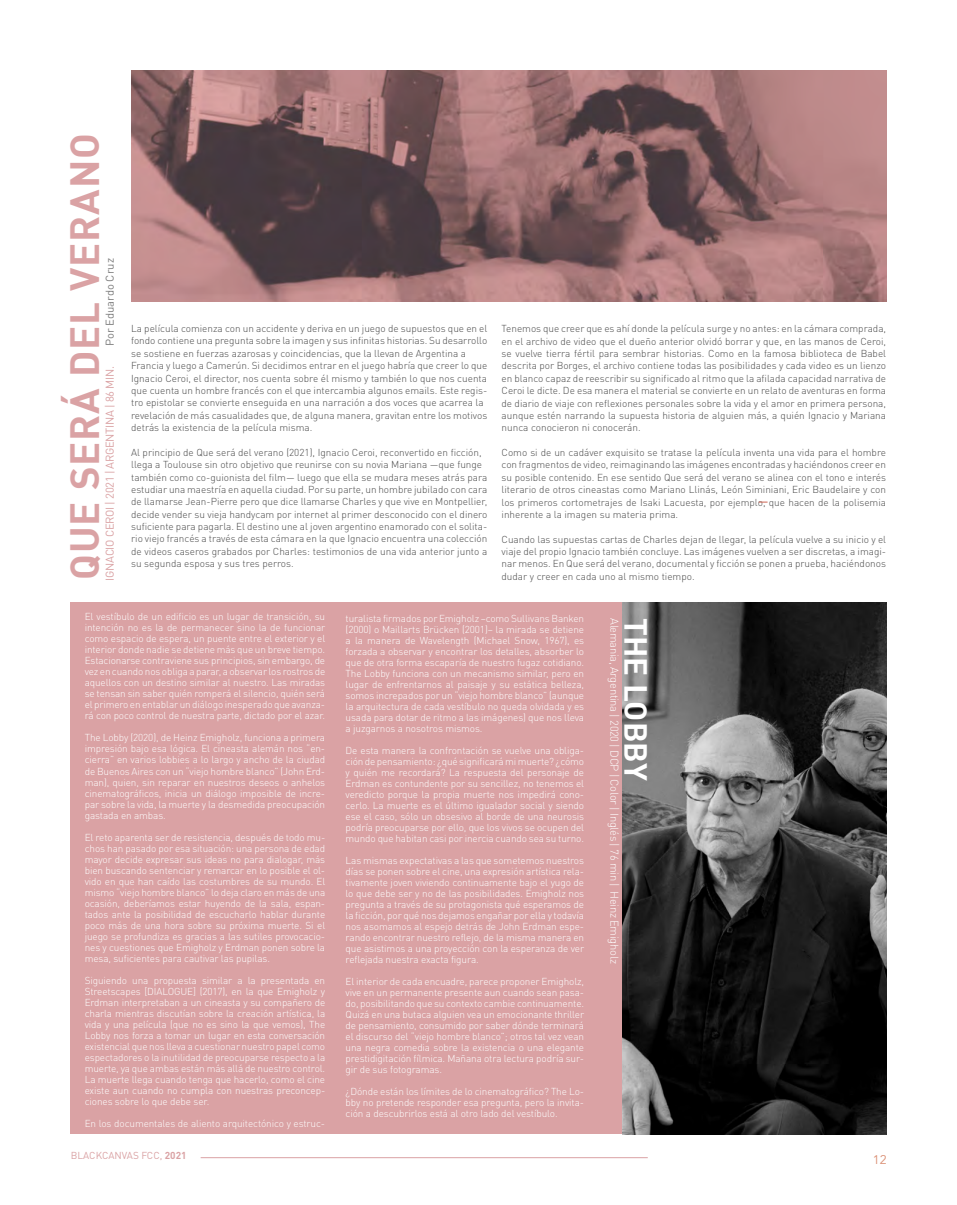
<style>
.page{position:relative;width:957px;height:1205px;background:#fff}
.page>*{position:absolute;margin:0;border:0;box-sizing:border-box;transform-origin:0 0}
.t1{font:40px "DIN Bold";letter-spacing:.02em;color:#daa2a4}
.t2{font:31.25px "DIN Bold";color:#fff}
.t3{font:12.5px "Avenir";color:#da8f74}
.t4{font:300 11.25px "DIN Pro";letter-spacing:-.03em;color:#fff}
.t5{font:11.25px "DIN";letter-spacing:-.03em;color:#daa2a4}
.t6{font:11.25px "DIN";color:#7c7c7c}
.t7{font:300 10px/11px "DIN Pro";letter-spacing:-.01em;color:#fff;text-align:justify}
.t8{font:300 10px/12.4px "DIN Pro";color:#484848;text-align:justify}
.t9{font:10px "DIN";color:#daa2a4}
.s1{font-weight:700}
</style>
<div class="page">
<img style="left:131px;top:71px;width:755px;height:230px">
<div style="left:71px;top:602px;width:814px;height:532px;background:#daa2a4"></div>
<img style="left:622px;top:602px;width:264px;height:532px">
<hr style="left:201px;top:1157px;width:447px;height:1px;background:#daa2a4">
<h1 class="t1" style="left:59px;top:580px;width:448px;rotate:-90deg">QUE SERÁ DEL VERANO</h1>
<p class="t6" style="left:103px;top:346px;width:90px;rotate:-90deg">Por Eduardo Cruz</p>
<p class="t5" style="left:103px;top:580px;width:216px;rotate:-90deg">IGNACIO CEROI | 2021 | ARGENTINA | 86 MIN.</p>
<p class="t8" style="left:131px;top:321px;width:358px;text-align:left">La película comienza con un accidente y deriva en un juego de supuestos que en el fondo contiene una pregunta sobre la imagen y sus infinitas historias. Su desarrollo se sostiene en fuerzas azarosas y coincidencias, que la llevan de Argentina a Francia y luego a Camerún. Si decidimos entrar en el juego habría que creer lo que Ignacio Ceroi, el director, nos cuenta sobre él mismo y también lo que nos cuenta que cuenta un hombre francés con el que intercambia algunos emails. Este regis&shy;tro epistolar se convierte enseguida en una narración a dos voces que acarrea la revelación de más casualidades que, de alguna manera, gravitan entre los motivos detrás la existencia de la película misma.</p>
<p class="t8" style="left:131px;top:445px;width:358px;text-align:left">Al principio de Que será del verano (2021), Ignacio Ceroi, reconvertido en ficción, llega a Toulouse sin otro objetivo que reunirse con su novia Mariana —que funge también como co-guionista del film— luego que ella se mudara meses atrás para estudiar una maestría en aquella ciudad. Por su parte, un hombre jubilado con cara de llamarse Jean-Pierre pero que dice llamarse Charles y que vive en Montpellier, decide vender su vieja handycam por internet al primer desconocido con el dinero suficiente para pagarla. El destino une al joven argentino enamorado con el solita&shy;rio viejo francés a través de esta cámara en la que Ignacio encuentra una colección de videos caseros grabados por Charles: testimonios de una vida anterior junto a su segunda esposa y sus tres perros.</p>
<p class="t8" style="left:501px;top:322px;width:386px">Tenemos que creer que es ahí donde la película surge y no antes: en la cámara comprada, en el archivo de video que el dueño anterior olvidó borrar y que, en las manos de Ceroi, se vuelve tierra fértil para sembrar historias. Como en la famosa biblioteca de Babel descrita por Borges, el archivo contiene todas las posibilidades y cada video es un lienzo en blanco capaz de reescribir su significado al ritmo que la afilada capacidad narrativa de Ceroi le dicte. De esa manera el material se convierte en un relato de aventuras en forma de diario de viaje con reflexiones personales sobre la vida y el amor en primera persona, aunque estén narrando la supuesta historia de alguien más, a quién Ignacio y Mariana nunca conocieron ni conocerán.</p>
<p class="t8" style="left:501px;top:445px;width:386px">Como si de un cadáver exquisito se tratase la película inventa una vida para el hombre con fragmentos de video, reimaginando las imágenes encontradas y haciéndonos creer en su posible contenido. En ese sentido Que será del verano se alinea con el tono e interés literario de otros cineastas como Mariano Llinás, León Siminiani, Eric Baudelaire y con los primeros cortometrajes de Isaki Lacuesta, por ejemplo, que hacen de la polisemia inherente a la imagen su materia prima.</p>
<p class="t8" style="left:501px;top:532px;width:386px">Cuando las supuestas cartas de Charles dejan de llegar, la película vuelve a su inicio y el viaje del propio Ignacio también concluye. Las imágenes vuelven a ser discretas, a imagi&shy;nar menos. En Que será del verano, documental y ficción se ponen a prueba, haciéndonos</p>
<p class="t8" style="left:501px;top:569px;width:195px">dudar y creer en cada uno al mismo tiempo.</p>
<p class="t7" style="left:85px;top:610px;width:242px">El vestíbulo de un edificio es un lugar de transición, su intención no es la de permanecer sino la de funcionar como espacio de espera, un puente entre el exterior y el interior donde nadie se detiene más que un breve tiempo.<br>Estacionarse contraviene sus principios, sin embargo, de vez en cuando nos obliga a parar, a observar los rostros de aquellos con un destino similar al nuestro. Las miradas se tensan sin saber quién romperá el silencio, quién será el primero en entablar un diálogo inesperado que avanza&shy;rá con poco control de nuestra parte, dictado por el azar.</p>
<p class="t7" style="left:85px;top:731px;width:242px">The Lobby (2020), de Heinz Emigholz, funciona a primera impresión bajo esa lógica. El cineasta alemán nos “en&shy;cierra” en varios lobbies a lo largo y ancho de la ciudad de Buenos Aires con un “viejo hombre blanco” (John Erd&shy;man), quien, sin reparar en nuestros deseos o anhelos cinematográficos, inicia un diálogo imposible de incre&shy;par sobre la vida, la muerte y la desmedida preocupación gastada en ambas.</p>
<p class="t7" style="left:85px;top:830px;width:242px">El reto aparenta ser de resistencia, después de todo mu&shy;chos han pasado por esa situación: una persona de edad mayor decide expresar sus ideas no para dialogar, más bien buscando sentenciar y remarcar en lo posible el ol&shy;vido en que han caído las costumbres de su mundo. El mismo “viejo hombre blanco” lo deja claro en más de una ocasión, deberíamos estar huyendo de la sala, espan&shy;tados ante la posibilidad de escucharlo hablar durante poco más de una hora sobre su próxima muerte. Si el juego se profundiza es gracias a las sutiles provocacio&shy;nes y cuestiones que Emigholz y Erdman ponen sobre la mesa, suficientes para cautivar las pupilas.</p>
<p class="t7" style="left:85px;top:973px;width:242px">Siguiendo una propuesta similar a la presentada en Streetscapes [DIALOGUE] (2017), en la que Emigholz y Erdman interpretaban a un cineasta y su compañero de charla mientras discutían sobre la creación artística, la vida y una película (que no es sino la que vemos), The Lobby nos forza a tomar un lugar en esta conversación existencial que nos lleva a cuestionar nuestro papel como espectadores o la inutilidad de preocuparse respecto a la muerte, ya que ambas están más allá de nuestro control.<br>La muerte llega cuando tenga que hacerlo, como el cine existe aun cuando no cumpla con nuestras preconcep&shy;ciones sobre lo que debe ser.</p>
<p class="t7" style="left:85px;top:1116px;width:242px">En los documentales de aliento arquitectónico y estruc-</p>
<p class="t7" style="left:346px;top:611px;width:240px">turalista firmados por Emigholz –como Sullivans Banken (2000) o Maillarts Brücken (2001)– la mirada se detiene a la manera de Wavelength (Michael Snow, 1967), es forzada a observar y encontrar los detalles, absorber lo que de otra forma escaparía de nuestro fugaz cotidiano.<br>The Lobby funciona con un mecanismo similar, pero en lugar de enfrentarnos al paisaje y su estática belleza, somos increpados por un “viejo hombre blanco” (aunque la arquitectura de cada vestíbulo no queda olvidada y es usada para dotar de ritmo a las imágenes) que nos lleva a juzgarnos a nosotros mismos.</p>
<p class="t7" style="left:346px;top:743px;width:240px">De esta manera la confrontación se vuelve una obliga&shy;ción de pensamiento: ¿qué significará mi muerte? ¿cómo y quién me recordará? La respuesta del personaje de Erdman es contundente por su sencillez, no tenemos el veredicto porque la propia muerte nos impedirá cono&shy;cerlo. La muerte es el último igualador social y siendo ese el caso, sólo un obsesivo al borde de una neurosis podría preocuparse por ello, que los vivos se ocupen del mundo que habitan casi por inercia cuando sea su turno.</p>
<p class="t7" style="left:346px;top:853px;width:240px">Las mismas expectativas a las que sometemos nuestros días se ponen sobre el cine, una expresión artística rela&shy;tivamente joven viviendo continuamente bajo el yugo de lo que debe ser y no de las posibilidades. Emigholz nos pregunta a través de su protagonista qué esperamos de la ficción, por qué nos dejamos engañar por ella y todavía nos asomamos al espejo detrás de John Erdman espe&shy;rando encontrar nuestro reflejo, de la misma manera en que asistimos a una proyección con la esperanza de ver reflejada nuestra exacta figura.</p>
<p class="t7" style="left:346px;top:974px;width:240px">El interior de cada encuadre, parece proponer Emigholz, vive en un permanente presente aun cuando sean pasa&shy;do, posibilitando que su contexto cambie continuamente.<br>Quizá en una butaca alguien vea un emocionante thriller de pensamiento, consumido por saber dónde terminará el discurso del “viejo hombre blanco”; otros tal vez vean una negra comedia sobre la existencia o una elegante prestidigitación fílmica. Mañana otra lectura podría sur&shy;gir de sus fotogramas.</p>
<p class="t7" style="left:346px;top:1084px;width:240px">¿Dónde están los límites de lo cinematográfico? The Lo&shy;bby no pretende responder esa pregunta, pero la invita&shy;ción a descubrirlos está al otro lado del vestíbulo.</p>
<p class="t4" style="left:623px;top:618px;width:347px;rotate:90deg">Alemania, Argentina | 2020 | DCP | Color | Inglés | 76 min | Heinz Emigholz</p>
<h2 class="t2" style="left:656px;top:618px;width:164px;rotate:90deg">THE LOBBY</h2>
<p class="t9" style="left:71px;top:1149px;width:117px">BLACKCANVAS FCC, <span class="s1">2021</span></p>
<p class="t3" style="left:873px;top:1152px;width:15px">12</p>
</div>
